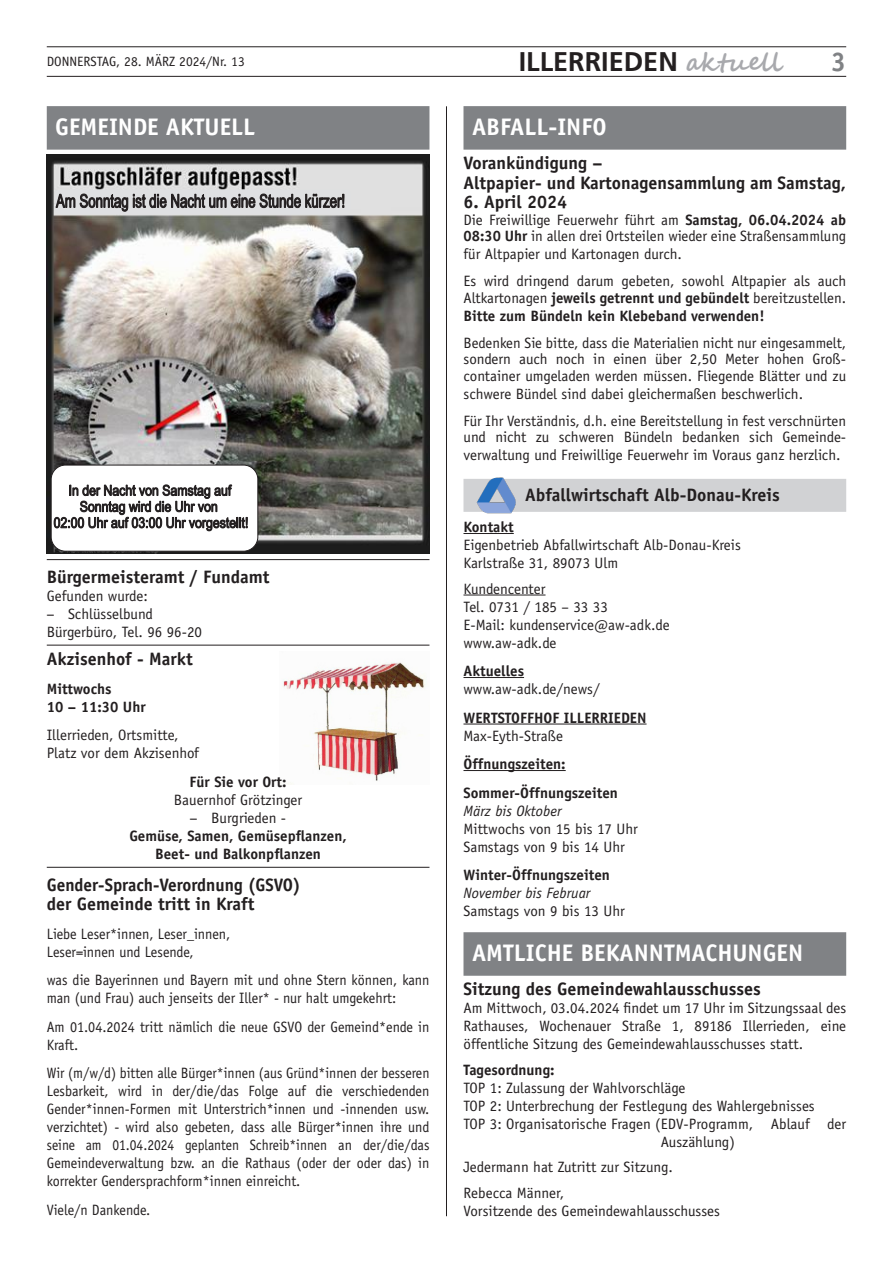
<style>
.page{position:relative;width:893px;height:1263px;background:#fff}
.page>*{position:absolute;margin:0;border:0;box-sizing:border-box;transform-origin:0 0}
.t1{font:700 27px "Frutiger";color:#231f20}
.t2{font:700 27px "Officina Sans";color:#808285}
.t3{font:700 24px "Officina Sans";color:#fff}
.t4{font:700 18px/19.5px "Officina Sans";color:#231f20}
.t5{font:700 18px/19.5px "Officina Sans";color:#231f20;scale:.96 1}
.t6{font:15px/18px "Officina Sans";color:#231f20}
.t7{font:15px/18px "Officina Sans";color:#231f20;text-align:justify;scale:.92 1}
.t8{font:700 15px/18px "Officina Sans";color:#231f20}
.t9{font:15px/18px "Officina Sans";color:#231f20;scale:.94 1}
.t10{font:italic 15px "Officina Sans";color:#231f20}
.t11{font:13.5px "Officina Sans";color:#231f20}
.s1{font-family:"Segoe Script";font-size:25.5px;color:#a8a9ad}
.s2{font-weight:700}
.s3{font-weight:400}
</style>
<div class="page">
<hr style="left:47px;top:76px;width:799px;height:1px;background:#231f20">
<hr style="left:47px;top:47px;width:799px;height:1px;background:#231f20">
<hr style="left:446px;top:106px;width:1px;height:1110px;background:#231f20">
<hr style="left:463px;top:533px;width:51px;height:1px;background:#231f20">
<hr style="left:463px;top:595px;width:82px;height:1px;background:#231f20">
<hr style="left:463px;top:677px;width:61px;height:1px;background:#231f20">
<hr style="left:463px;top:724px;width:184px;height:1px;background:#231f20">
<hr style="left:463px;top:770px;width:103px;height:1px;background:#231f20">
<div style="left:463px;top:106px;width:383px;height:44px;background:#808285"></div>
<div style="left:463px;top:479px;width:383px;height:33px;background:#d1d2d4"></div>
<img style="left:476px;top:477px;width:40px;height:37px">
<div style="left:463px;top:932px;width:383px;height:44px;background:#808285"></div>
<hr style="left:47px;top:559px;width:382px;height:1px;background:#231f20">
<hr style="left:47px;top:645px;width:382px;height:1px;background:#231f20">
<hr style="left:47px;top:867px;width:382px;height:1px;background:#231f20">
<div style="left:47px;top:106px;width:382px;height:44px;background:#808285"></div>
<img style="left:47px;top:154px;width:382px;height:399px">
<div style="left:51px;top:465px;width:207px;height:86px;background:#fff;border-radius:14px"></div>
<div style="left:51px;top:465px;width:207px;height:87px;border:1px solid #231f20;border-radius:14px"></div>
<svg style="left:53px;top:484px;width:195px;height:48px"></svg>
<div style="left:55px;top:189px;width:296px;height:25px;background:#dfe0e2;border-radius:4px"></div>
<svg style="left:55px;top:193px;width:290px;height:19px"></svg>
<img style="left:283px;top:662px;width:143px;height:122px">
<p class="t11" style="left:47px;top:53px;width:200px">DONNERSTAG, 28. MÄRZ 2024/Nr. 13</p>
<h1 class="t1" style="left:519px;top:46px;width:264px">ILLERRIEDEN <span class="s1">aktuell</span></h1>
<h1 class="t2" style="left:831px;top:45px;width:17px">3</h1>
<h2 class="t3" style="left:55px;top:112px;width:201px">GEMEINDE AKTUELL</h2>
<p class="t4" style="left:47px;top:567px;width:224px">Bürgermeisteramt / Fundamt</p>
<p class="t6" style="left:47px;top:587px;width:157px">Gefunden wurde:<br>− Schlüsselbund<br>Bürgerbüro, Tel. 96 96-20</p>
<p class="t4" style="left:47px;top:649px;width:148px">Akzisenhof - Markt</p>
<p class="t8" style="left:47px;top:680px;width:100px">Mittwochs<br>10 – 11:30 Uhr</p>
<p class="t6" style="left:47px;top:726px;width:154px">Illerrieden, Ortsmitte,<br>Platz vor dem Akzisenhof</p>
<p class="t8" style="left:190px;top:773px;width:98px">Für Sie vor Ort:</p>
<p class="t6" style="left:174px;top:791px;width:130px;text-align:center">Bauernhof Grötzinger − Burgrieden -</p>
<p class="t8" style="left:129px;top:827px;width:219px;text-align:center">Gemüse, Samen, Gemüsepflanzen,<br>Beet- und Balkonpflanzen</p>
<p class="t5" style="left:47px;top:875px;width:266px">Gender-Sprach-Verordnung (GSVO) der Gemeinde tritt in Kraft</p>
<p class="t9" style="left:47px;top:925px;width:197px">Liebe Leser*innen, Leser_innen,<br>Leser=innen und Lesende,</p>
<p class="t9" style="left:47px;top:971px;width:409px">was die Bayerinnen und Bayern mit und ohne Stern können, kann man (und Frau) auch jenseits der Iller* - nur halt umgekehrt:</p>
<p class="t9" style="left:47px;top:1018px;width:409px">Am 01.04.2024 tritt nämlich die neue GSVO der Gemeind*ende in<br>Kraft.</p>
<p class="t7" style="left:47px;top:1064px;width:418px">Wir (m/w/d) bitten alle Bürger*innen (aus Gründ*innen der besseren Lesbarkeit, wird in der/die/das Folge auf die verschiedenden Gender*innen-Formen mit Unterstrich*innen und -innenden usw. verzichtet) - wird also gebeten, dass alle Bürger*innen ihre und seine am 01.04.2024 geplanten Schreib*innen an der/die/das Gemeindeverwaltung bzw. an die Rathaus (oder der oder das) in korrekter Gendersprachform*innen einreicht.</p>
<p class="t9" style="left:47px;top:1201px;width:112px">Viele/n Dankende.</p>
<h2 class="t3" style="left:472px;top:112px;width:136px">ABFALL-INFO</h2>
<p class="t4" style="left:463px;top:153px;width:384px">Vorankündigung –<br>Altpapier- und Kartonagensammlung am Samstag,</p>
<p class="t4" style="left:463px;top:192px;width:105px">6. April 2024</p>
<p class="t6" style="left:463px;top:211px;width:384px;line-height:16.5px">Die Freiwillige Feuerwehr führt am <span class="s2">Samstag, 06.04.2024 ab<br>08:30 Uhr</span> in allen drei Ortsteilen wieder eine Straßensammlung</p>
<p class="t6" style="left:463px;top:241px;width:384px;line-height:27px">für Altpapier und Kartonagen durch.<br>Es wird dringend darum gebeten, sowohl Altpapier als auch</p>
<p class="t8" style="left:463px;top:288px;width:384px"><span class="s3">Altkartonagen</span> jeweils getrennt und gebündelt <span class="s3">bereitzustellen.<br></span>Bitte zum Bündeln kein Klebeband verwenden!</p>
<p class="t6" style="left:463px;top:334px;width:384px;line-height:16.5px;text-align:justify">Bedenken Sie bitte, dass die Materialien nicht nur eingesammelt, sondern auch noch in einen über 2,50 Meter hohen Groß&shy;container umgeladen werden müssen. Fliegende Blätter und zu</p>
<p class="t6" style="left:463px;top:380px;width:384px;line-height:27px">schwere Bündel sind dabei gleichermaßen beschwerlich.<br>Für Ihr Verständnis, d.h. eine Bereitstellung in fest verschnürten</p>
<p class="t6" style="left:463px;top:428px;width:383px">und nicht zu schweren Bündeln bedanken sich Gemeinde&shy;verwaltung und Freiwillige Feuerwehr im Voraus ganz herzlich.</p>
<p class="t4" style="left:525px;top:485px;width:256px">Abfallwirtschaft Alb-Donau-Kreis</p>
<p class="t8" style="left:463px;top:518px;width:52px">Kontakt</p>
<p class="t6" style="left:463px;top:536px;width:279px">Eigenbetrieb Abfallwirtschaft Alb-Donau-Kreis<br>Karlstraße 31, 89073 Ulm</p>
<p class="t6" style="left:463px;top:579px;width:208px">Kundencenter<br>Tel. 0731 / 185 – 33 33<br>E-Mail: kundenservice@aw-adk.de www.aw-adk.de</p>
<p class="t8" style="left:463px;top:662px;width:62px">Aktuelles</p>
<p class="t6" style="left:463px;top:680px;width:138px">www.aw-adk.de/news/</p>
<p class="t8" style="left:463px;top:708px;width:185px">WERTSTOFFHOF ILLERRIEDEN</p>
<p class="t6" style="left:463px;top:726px;width:101px">Max-Eyth-Straße</p>
<p class="t8" style="left:463px;top:749px;width:156px;line-height:28.5px">Öffnungszeiten:<br>Sommer-Öffnungszeiten</p>
<p class="t10" style="left:463px;top:802px;width:99px">März bis Oktober</p>
<p class="t6" style="left:463px;top:819px;width:176px">Mittwochs von 15 bis 17 Uhr<br>Samstags von 9 bis 14 Uhr</p>
<p class="t8" style="left:463px;top:866px;width:148px">Winter-Öffnungszeiten</p>
<p class="t10" style="left:463px;top:884px;width:128px">November bis Februar</p>
<p class="t6" style="left:463px;top:902px;width:163px">Samstags von 9 bis 13 Uhr</p>
<h2 class="t3" style="left:472px;top:938px;width:333px">AMTLICHE BEKANNTMACHUNGEN</h2>
<p class="t4" style="left:463px;top:979px;width:299px">Sitzung des Gemeindewahlausschusses</p>
<p class="t6" style="left:463px;top:999px;width:384px;text-align:justify">Am Mittwoch, 03.04.2024 findet um 17 Uhr im Sitzungssaal des Rathauses, Wochenauer Straße 1, 89186 Illerrieden, eine öffentliche Sitzung des Gemeindewahlausschusses statt.</p>
<p class="t8" style="left:463px;top:1060px;width:93px">Tagesordnung:</p>
<p class="t6" style="left:463px;top:1079px;width:223px">TOP 1: Zulassung der Wahlvorschläge</p>
<p class="t6" style="left:463px;top:1097px;width:353px">TOP 2: Unterbrechung der Festlegung des Wahlergebnisses</p>
<p class="t6" style="left:463px;top:1115px;width:384px">TOP 3: Organisatorische Fragen (EDV-Programm, Ablauf der</p>
<p class="t6" style="left:661px;top:1133px;width:76px">Auszählung)</p>
<p class="t6" style="left:463px;top:1154px;width:211px;line-height:25.5px">Jedermann hat Zutritt zur Sitzung.<br>Rebecca Männer,</p>
<p class="t6" style="left:463px;top:1202px;width:258px">Vorsitzende des Gemeindewahlausschusses</p>
</div>
